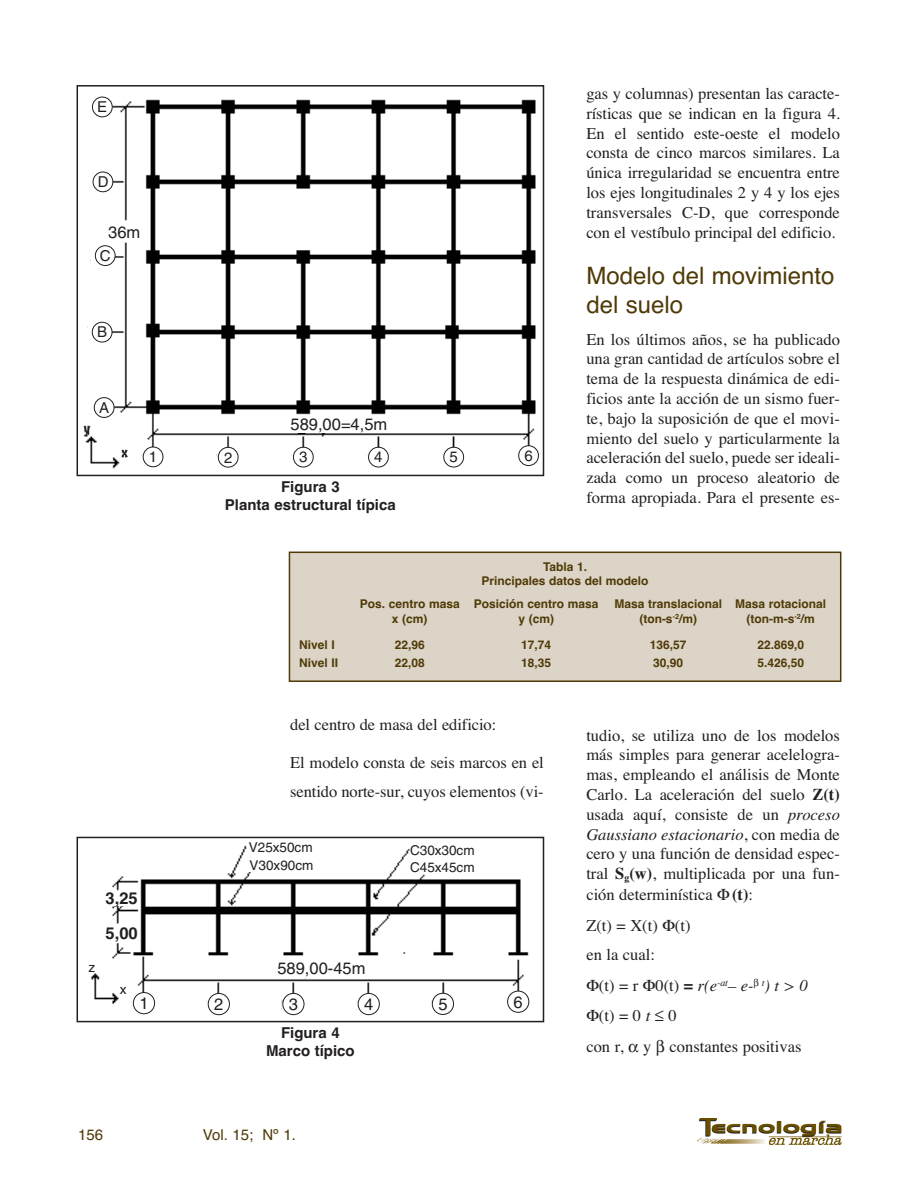
<style>
.page{position:relative;width:918px;height:1188px;background:#fff}
.page>*{position:absolute;margin:0;border:0;box-sizing:border-box;transform-origin:0 0}
.t1{font:24px/28.8px "Helvetica";color:#4f3a07}
.t2{font:16.5px/19.8px "Times";color:#231f20;text-align:justify}
.t3{font:16.5px "Helvetica";color:#231f20}
.t4{font:italic 16.5px "Times";color:#231f20}
.t5{font:700 16.5px/34.5px "Helvetica";color:#231f20}
.t6{font:700 15px/18px "Helvetica";color:#231f20;text-align:center}
.t7{font:15px "Helvetica";color:#231f20}
.t8{font:15px "Helvetica";color:#4f3a07}
.t9{font:13.5px/18.8px "Helvetica";color:#231f20}
.t10{font:700 12px/14.4px "Helvetica";color:#4f3a07;text-align:center}
.s1{font-weight:700}
.s2{font-style:italic}
.s3{font-style:normal}
.s4{font-weight:700;font-style:normal}
</style>
<div class="page">
<img style="left:697px;top:1118px;width:144px;height:27px">
<img style="left:84px;top:99px;width:457px;height:370px">
<div style="left:105px;top:225px;width:42px;height:14px;background:#fff"></div>
<div style="left:284px;top:418px;width:124px;height:15px;background:#fff"></div>
<div style="left:87px;top:93px;width:25px;height:26px;background:#fff;border-radius:50%"></div>
<div style="left:92px;top:97px;width:21px;height:20px;border:1px solid #231f20;border-radius:50%"></div>
<svg style="left:87px;top:169px;width:26px;height:25px"></svg>
<div style="left:93px;top:172px;width:20px;height:20px;border:1px solid #231f20;border-radius:50%"></div>
<div style="left:90px;top:243px;width:25px;height:25px;background:#fff;border-radius:50%"></div>
<div style="left:95px;top:245px;width:21px;height:21px;border:1px solid #231f20;border-radius:50%"></div>
<div style="left:86px;top:319px;width:26px;height:26px;background:#fff;border-radius:50%"></div>
<div style="left:92px;top:322px;width:20px;height:20px;border:1px solid #231f20;border-radius:50%"></div>
<div style="left:89px;top:395px;width:25px;height:25px;background:#fff;border-radius:50%"></div>
<div style="left:94px;top:397px;width:20px;height:21px;border:1px solid #231f20;border-radius:50%"></div>
<div style="left:140px;top:447px;width:26px;height:26px;background:#fff;border-radius:50%"></div>
<div style="left:143px;top:447px;width:20px;height:20px;border:1px solid #231f20;border-radius:50%"></div>
<div style="left:216px;top:448px;width:25px;height:25px;background:#fff;border-radius:50%"></div>
<div style="left:218px;top:447px;width:20px;height:21px;border:1px solid #231f20;border-radius:50%"></div>
<div style="left:291px;top:447px;width:25px;height:26px;background:#fff;border-radius:50%"></div>
<div style="left:293px;top:447px;width:21px;height:20px;border:1px solid #231f20;border-radius:50%"></div>
<div style="left:366px;top:447px;width:25px;height:26px;background:#fff;border-radius:50%"></div>
<div style="left:368px;top:447px;width:21px;height:20px;border:1px solid #231f20;border-radius:50%"></div>
<div style="left:441px;top:447px;width:25px;height:26px;background:#fff;border-radius:50%"></div>
<div style="left:443px;top:447px;width:21px;height:20px;border:1px solid #231f20;border-radius:50%"></div>
<div style="left:516px;top:446px;width:25px;height:25px;background:#fff;border-radius:50%"></div>
<div style="left:518px;top:445px;width:21px;height:21px;border:1px solid #231f20;border-radius:50%"></div>
<div style="left:77px;top:85px;width:467px;height:391px;border:2px solid #231f20"></div>
<div style="left:290px;top:553px;width:550px;height:127px;background:#dcd4c6"></div>
<div style="left:289px;top:552px;width:552px;height:130px;border:2px solid #4f3a07"></div>
<img style="left:91px;top:845px;width:438px;height:165px">
<div style="left:275px;top:961px;width:94px;height:17px;background:#fff"></div>
<div style="left:410px;top:842px;width:70px;height:32px;background:#fff"></div>
<div style="left:248px;top:839px;width:68px;height:33px;background:#fff"></div>
<div style="left:101px;top:891px;width:38px;height:15px;background:#fff"></div>
<div style="left:101px;top:925px;width:38px;height:17px;background:#fff"></div>
<div style="left:88px;top:963px;width:8px;height:10px;background:#fff"></div>
<div style="left:118px;top:986px;width:10px;height:10px;background:#fff"></div>
<div style="left:130px;top:993px;width:26px;height:25px;background:#fff;border-radius:50%"></div>
<div style="left:206px;top:993px;width:25px;height:26px;background:#fff;border-radius:50%"></div>
<div style="left:282px;top:993px;width:25px;height:26px;background:#fff;border-radius:50%"></div>
<div style="left:356px;top:993px;width:25px;height:26px;background:#fff;border-radius:50%"></div>
<div style="left:431px;top:993px;width:25px;height:26px;background:#fff;border-radius:50%"></div>
<div style="left:505px;top:991px;width:26px;height:26px;background:#fff;border-radius:50%"></div>
<div style="left:507px;top:991px;width:22px;height:22px;border:1px solid #231f20;border-radius:50%"></div>
<div style="left:432px;top:993px;width:22px;height:22px;border:1px solid #231f20;border-radius:50%"></div>
<div style="left:358px;top:993px;width:22px;height:22px;border:1px solid #231f20;border-radius:50%"></div>
<div style="left:282px;top:993px;width:22px;height:22px;border:1px solid #231f20;border-radius:50%"></div>
<div style="left:208px;top:993px;width:22px;height:22px;border:1px solid #231f20;border-radius:50%"></div>
<div style="left:133px;top:992px;width:22px;height:22px;border:1px solid #231f20;border-radius:50%"></div>
<div style="left:77px;top:837px;width:467px;height:185px;border:2px solid #231f20"></div>
<p class="t7" style="left:97px;top:101px;width:12px">E</p>
<p class="t7" style="left:96px;top:174px;width:12px">D</p>
<p class="t7" style="left:98px;top:176px;width:12px">D</p>
<p class="t3" style="left:108px;top:226px;width:34px">36m</p>
<p class="t7" style="left:97px;top:249px;width:12px">C</p>
<p class="t7" style="left:100px;top:250px;width:12px">C</p>
<p class="t7" style="left:95px;top:325px;width:12px">B</p>
<p class="t7" style="left:97px;top:327px;width:12px">B</p>
<p class="t7" style="left:96px;top:401px;width:12px">A</p>
<p class="t7" style="left:99px;top:402px;width:12px">A</p>
<p class="t9" style="left:84px;top:420px;width:8px">y</p>
<p class="t3" style="left:291px;top:419px;width:98px">589,00=4,5m</p>
<p class="t9" style="left:121px;top:444px;width:8px">x</p>
<p class="t7" style="left:149px;top:451px;width:10px">1</p>
<p class="t7" style="left:224px;top:452px;width:10px">2</p>
<p class="t7" style="left:299px;top:452px;width:10px">3</p>
<p class="t7" style="left:374px;top:452px;width:10px">4</p>
<p class="t7" style="left:450px;top:452px;width:10px">5</p>
<p class="t7" style="left:524px;top:450px;width:10px">6</p>
<p class="t6" style="left:225px;top:478px;width:172px">Figura 3<br>Planta estructural típica</p>
<p class="t2" style="left:586px;top:83px;width:255px">gas y columnas) presentan las caracte&shy;rísticas que se indican en la figura 4.<br>En el sentido este-oeste el modelo consta de cinco marcos similares. La única irregularidad se encuentra entre los ejes longitudinales 2 y 4 y los ejes transversales C-D, que corresponde con el vestíbulo principal del edificio.</p>
<h1 class="t1" style="left:586px;top:262px;width:250px">Modelo del movimiento del suelo</h1>
<p class="t2" style="left:586px;top:329px;width:255px">En los últimos años, se ha publicado una gran cantidad de artículos sobre el tema de la respuesta dinámica de edi&shy;ficios ante la acción de un sismo fuer&shy;te, bajo la suposición de que el movi&shy;miento del suelo y particularmente la aceleración del suelo, puede ser ideali&shy;zada como un proceso aleatorio de forma apropiada. Para el presente es-</p>
<p class="t10" style="left:482px;top:560px;width:169px">Tabla 1.<br>Principales datos del modelo</p>
<p class="t10" style="left:360px;top:597px;width:240px">Pos. centro masa Posición centro masa</p>
<p class="t10" style="left:614px;top:597px;width:213px">Masa translacional Masa rotacional</p>
<p class="t10" style="left:392px;top:611px;width:37px">x (cm)</p>
<p class="t10" style="left:518px;top:611px;width:37px">y (cm)</p>
<p class="t10" style="left:639px;top:611px;width:59px">(ton-s<sup>-2</sup>/m)</p>
<p class="t10" style="left:747px;top:611px;width:70px">(ton-m-s<sup>-2</sup>/m</p>
<p class="t10" style="left:299px;top:638px;width:37px">Nivel I</p>
<p class="t10" style="left:395px;top:638px;width:32px">22,96</p>
<p class="t10" style="left:521px;top:638px;width:32px">17,74</p>
<p class="t10" style="left:650px;top:638px;width:38px">136,57</p>
<p class="t10" style="left:757px;top:638px;width:48px">22.869,0</p>
<p class="t10" style="left:299px;top:656px;width:41px">Nivel II</p>
<p class="t10" style="left:395px;top:656px;width:32px">22,08</p>
<p class="t10" style="left:521px;top:656px;width:32px">18,35</p>
<p class="t10" style="left:653px;top:656px;width:32px">30,90</p>
<p class="t10" style="left:757px;top:656px;width:48px">5.426,50</p>
<p class="t2" style="left:290px;top:715px;width:208px">del centro de masa del edificio:</p>
<p class="t2" style="left:290px;top:748px;width:255px;line-height:28.8px">El modelo consta de seis marcos en el sentido norte-sur, cuyos elementos (vi-</p>
<p class="t9" style="left:88px;top:959px;width:8px">z</p>
<p class="t5" style="left:106px;top:883px;width:34px">3,25<br>5,00</p>
<p class="t9" style="left:249px;top:839px;width:66px">V25x50cm<br>V30x90cm</p>
<p class="t3" style="left:277px;top:962px;width:90px">589,00-45m</p>
<p class="t9" style="left:410px;top:844px;width:66px;line-height:16.5px">C30x30cm<br>C45x45cm</p>
<p class="t9" style="left:120px;top:981px;width:8px">x</p>
<p class="t3" style="left:139px;top:997px;width:11px">1</p>
<p class="t3" style="left:214px;top:998px;width:11px">2</p>
<p class="t3" style="left:289px;top:998px;width:11px">3</p>
<p class="t3" style="left:364px;top:998px;width:11px">4</p>
<p class="t3" style="left:438px;top:998px;width:11px">5</p>
<p class="t3" style="left:514px;top:996px;width:11px">6</p>
<p class="t6" style="left:266px;top:1024px;width:90px">Figura 4<br>Marco típico</p>
<p class="t2" style="left:586px;top:725px;width:255px">tudio, se utiliza uno de los modelos más simples para generar acelelogra&shy;mas, empleando el análisis de Monte Carlo. La aceleración del suelo <span class="s1">Z(t) </span>usada aquí, consiste de un <span class="s2">proceso Gaussiano estacionario</span>, con media de cero y una función de densidad espec&shy;tral <span class="s1">S</span><sub>g</sub><span class="s1">(w)</span>, multiplicada por una fun&shy;ción determinística <span class="s1">(t)</span>:</p>
<p class="t2" style="left:586px;top:911px;width:106px;line-height:29.1px">Z(t) = X(t) (t) en la cual:</p>
<p class="t4" style="left:599px;top:975px;width:210px"><span class="s3">(t) = r 0(t)</span> <span class="s4">=</span> r(e<sup>-at</sup>– e- <sup>t</sup>) t &gt; 0</p>
<p class="t2" style="left:599px;top:1006px;width:79px">(t)=0<span class="s2">t</span> 0</p>
<p class="t2" style="left:586px;top:1036px;width:217px">con r, y constantes positivas</p>
<p class="t8" style="left:78px;top:1126px;width:27px">156</p>
<p class="t8" style="left:203px;top:1126px;width:95px">Vol. 15; Nº 1.</p>
</div>
